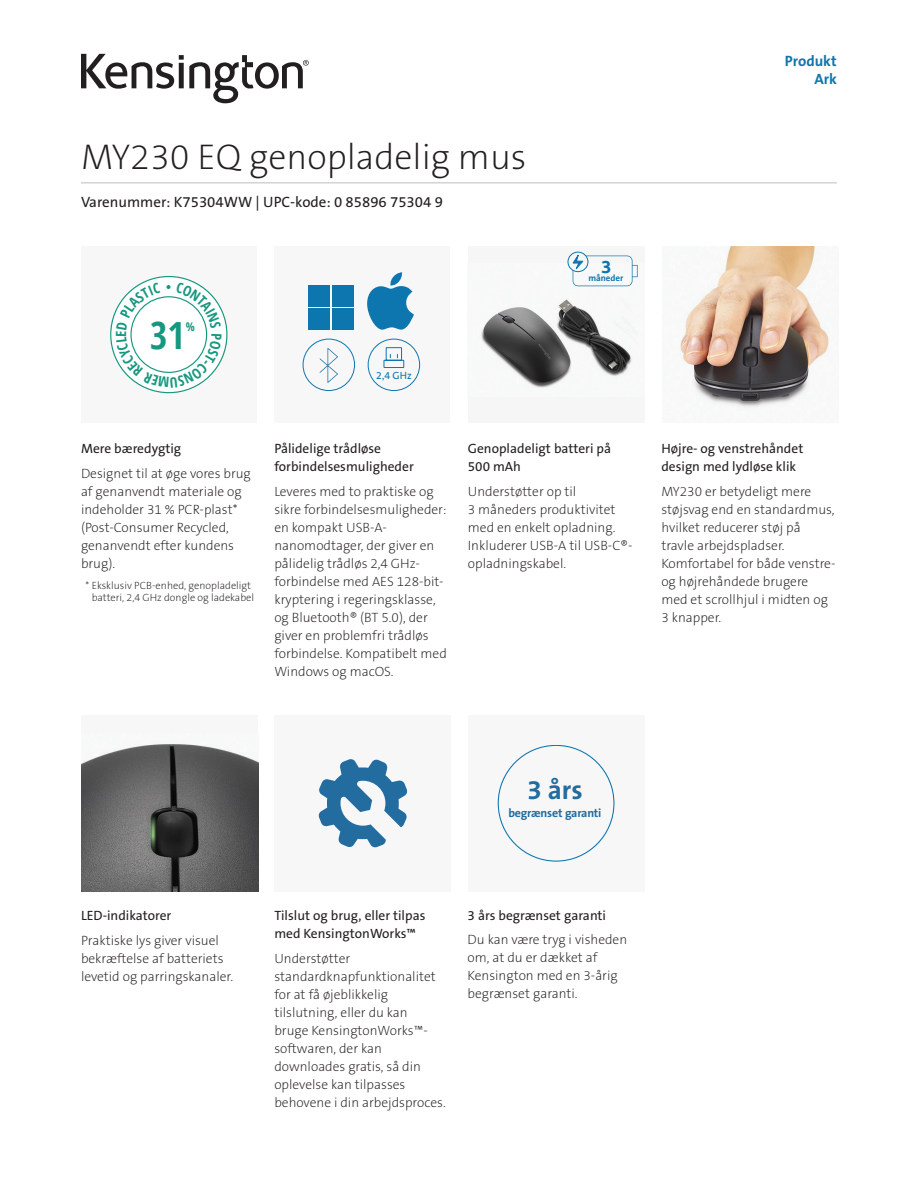
<style>
.page{position:relative;width:918px;height:1188px;background:#fff}
.page>*{position:absolute;margin:0;border:0;box-sizing:border-box;transform-origin:0 0}
.t1{font:700 condensed 37.5px "Open Sans";color:#15987f}
.t2{font:36px "The Sans KENSINGTON2 XL";color:#231f20}
.t3{font:27px "The Sans KENSINGTON7 Bd";color:#226c9f}
.t4{font:700 17.4px "Ubuntu";color:#0e76ae}
.t5{font:15px "The Sans KENSINGTON5 Rg";color:#231f20}
.t6{font:15px/18px "The Sans KENSINGTON7 Bd";color:#0e76ae;text-align:right}
.t7{font:13.5px/18px "The Sans KENSINGTON2 XL";color:#231f20}
.t8{font:13.5px/18px "The Sans KENSINGTON5 Rg";color:#231f20}
.t9{font:12px "The Sans KENSINGTON7 Bd";letter-spacing:-.015em;color:#226c9f}
.t10{font:700 condensed 12px "Open Sans";color:#15987f}
.t11{font:10.5px/12.6px "The Sans KENSINGTON2 XL";color:#231f20;text-align:center}
.t12{font:10.5px "The Sans KENSINGTON5 Rg";color:#0e76ae}
.t13{font:9px "The Sans KENSINGTON7 Bd";color:#0e76ae}
</style>
<div class="page">
<svg style="left:81px;top:54px;width:228px;height:49px"></svg>
<hr style="left:81px;top:182px;width:756px;height:1px;background:#bcbdc0">
<div style="left:468px;top:247px;width:176px;height:176px;background:#f6f6f6"></div>
<img style="left:481px;top:263px;width:151px;height:125px">
<div style="left:81px;top:246px;width:176px;height:177px;background:#f7f7f8"></div>
<div style="left:274px;top:246px;width:176px;height:177px;background:#f7f7f8"></div>
<div style="left:309px;top:285px;width:21px;height:21px;background:#0e76ae"></div>
<div style="left:332px;top:285px;width:21px;height:21px;background:#0e76ae"></div>
<div style="left:309px;top:308px;width:21px;height:22px;background:#0e76ae"></div>
<div style="left:332px;top:308px;width:21px;height:22px;background:#0e76ae"></div>
<svg style="left:367px;top:272px;width:47px;height:58px"></svg>
<img style="left:679px;top:247px;width:150px;height:163px">
<svg style="left:302px;top:338px;width:103px;height:53px"></svg>
<div style="left:368px;top:339px;width:52px;height:52px;border:1px solid #0e76ae;border-radius:50%"></div>
<div style="left:568px;top:252px;width:20px;height:20px;border:1px solid #0e76ae;border-radius:50%"></div>
<svg style="left:572px;top:254px;width:66px;height:32px"></svg>
<div style="left:82px;top:715px;width:176px;height:176px;background:#f7f7f8"></div>
<img style="left:82px;top:744px;width:176px;height:147px">
<div style="left:275px;top:715px;width:176px;height:176px;background:#f7f7f8"></div>
<div style="left:468px;top:715px;width:176px;height:176px;background:#f7f7f8"></div>
<svg style="left:318px;top:759px;width:90px;height:89px"></svg>
<svg style="left:498px;top:745px;width:116px;height:116px"></svg>
<svg style="left:110px;top:276px;width:117px;height:117px"></svg>
<h2 class="t2" style="left:81px;top:137px;width:447px">MY230 EQ genopladelig mus</h2>
<p class="t5" style="left:81px;top:194px;width:363px">Varenummer: K75304WW | UPC-kode: 0 85896 75304 9</p>
<h1 class="t1" style="left:150px;top:309px;width:36px">31</h1>
<p class="t10" style="left:186px;top:318px;width:11px">%</p>
<p class="t12" style="left:376px;top:370px;width:37px">2,4 GHz</p>
<p class="t4" style="left:601px;top:256px;width:12px">3</p>
<p class="t13" style="left:588px;top:273px;width:37px">måneder</p>
<p class="t8" style="left:81px;top:440px;width:102px">Mere bæredygtig</p>
<p class="t7" style="left:81px;top:465px;width:171px">Designet til at øge vores brug af genanvendt materiale og indeholder 31 % PCR-plast* (Post-Consumer Recycled, genanvendt efter kundens brug).</p>
<p class="t11" style="left:86px;top:579px;width:170px">* Eksklusiv PCB-enhed, genopladeligt batteri, 2,4 GHz dongle og ladekabel</p>
<p class="t8" style="left:274px;top:440px;width:141px">Pålidelige trådløse forbindelsesmuligheder</p>
<p class="t7" style="left:274px;top:483px;width:174px">Leveres med to praktiske og sikre forbindelsesmuligheder: en kompakt USB-A&shy;nanomodtager, der giver en pålidelig trådløs 2,4 GHz&shy;forbindelse med AES 128-bit&shy;kryptering i regeringsklasse, og Bluetooth® (BT 5.0), der giver en problemfri trådløs forbindelse. Kompatibelt med<br>Windows og macOS.</p>
<p class="t8" style="left:468px;top:440px;width:145px">Genopladeligt batteri på<br>500 mAh</p>
<p class="t7" style="left:468px;top:483px;width:166px">Understøtter op til<br>3 måneders produktivitet med en enkelt opladning.<br>Inkluderer USB-A til USB-C®- opladningskabel.</p>
<p class="t6" style="left:785px;top:52px;width:54px">Produkt<br>Ark</p>
<p class="t8" style="left:661px;top:440px;width:143px">Højre- og venstrehåndet design med lydløse klik</p>
<p class="t7" style="left:661px;top:483px;width:176px">MY230 er betydeligt mere støjsvag end en standardmus, hvilket reducerer støj på travle arbejdspladser.<br>Komfortabel for både venstre&shy;og højrehåndede brugere med et scrollhjul i midten og<br>3 knapper.</p>
<p class="t8" style="left:81px;top:907px;width:92px">LED-indikatorer</p>
<p class="t7" style="left:81px;top:932px;width:154px">Praktiske lys giver visuel bekræftelse af batteriets levetid og parringskanaler.</p>
<h3 class="t3" style="left:527px;top:776px;width:57px">3 års</h3>
<p class="t9" style="left:508px;top:807px;width:95px">begrænset garanti</p>
<p class="t8" style="left:274px;top:907px;width:153px">Tilslut og brug, eller tilpas med KensingtonWorks™</p>
<p class="t7" style="left:274px;top:950px;width:173px">Understøtter standardknapfunktionalitet for at få øjeblikkelig tilslutning, eller du kan<br>bruge KensingtonWorks™- softwaren, der kan downloades gratis, så din oplevelse kan tilpasses behovene i din arbejdsproces.</p>
<p class="t8" style="left:468px;top:907px;width:140px">3 års begrænset garanti</p>
<p class="t7" style="left:468px;top:931px;width:161px">Du kan være tryg i visheden om, at du er dækket af<br>Kensington med en 3-årig begrænset garanti.</p>
</div>
